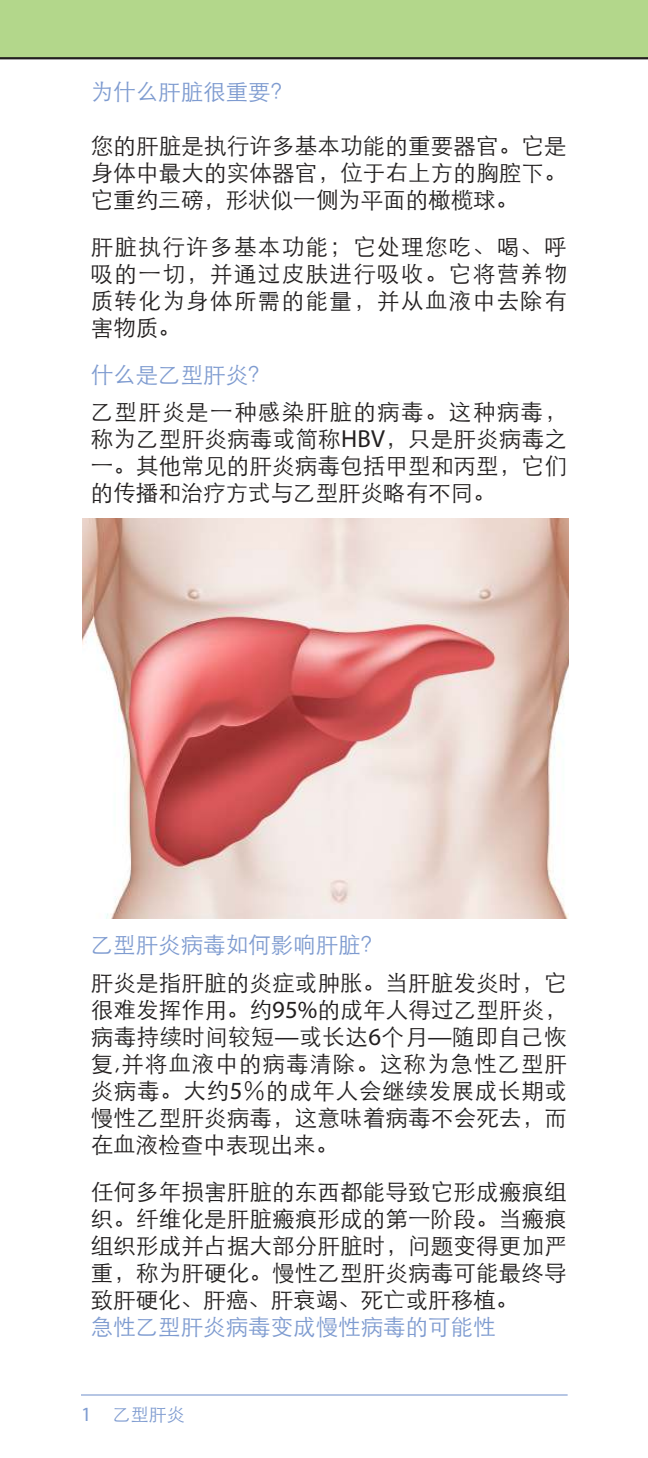
<style>
.page{position:relative;width:648px;height:1458px;background:#fff}
.page>*{position:absolute;margin:0;border:0;box-sizing:border-box;transform-origin:0 0}
.t1{font:300 22.5px/27px "ST Heiti SC";letter-spacing:.01em;color:#221f1f;text-align:justify}
.t2{font:300 22.5px "ST Heiti SC";color:#7e9bd0}
.t3{font:300 18px "ST Heiti SC";color:#7e9bd0}
.s1{font-family:"Myriad Pro";font-weight:400;font-size:24.75px}
.s2{font-family:"Myriad Pro";font-weight:400;font-size:20.25px}
</style>
<div class="page">
<hr style="left:81px;top:1394px;width:487px;height:2px;background:#7e9bd0">
<div style="left:0;top:0;width:648px;height:59px;background:#b3d78b"></div>
<img style="left:82px;top:518px;width:486px;height:400px">
<p class="t2" style="left:91px;top:72px;width:204px">为什么肝脏很重要？</p>
<p class="t1" style="left:91px;top:130px;width:478px">您的肝脏是执行许多基本功能的重要器官。它是身体中最大的实体器官，位于右上方的胸腔下。它重约三磅，形状似一侧为平面的橄榄球。</p>
<p class="t1" style="left:91px;top:231px;width:478px">肝脏执行许多基本功能；它处理您吃、喝、呼吸的一切，并通过皮肤进行吸收。它将营养物质转化为身体所需的能量，并从血液中去除有害物质。</p>
<p class="t2" style="left:91px;top:355px;width:181px">什么是乙型肝炎？</p>
<p class="t1" style="left:91px;top:396px;width:478px">乙型肝炎是一种感染肝脏的病毒。这种病毒，称为乙型肝炎病毒或简称<span class="s1">HBV</span>，只是肝炎病毒之一。其他常见的肝炎病毒包括甲型和丙型，它们的传播和治疗方式与乙型肝炎略有不同。</p>
<p class="t2" style="left:91px;top:926px;width:294px">乙型肝炎病毒如何影响肝脏？</p>
<p class="t1" style="left:91px;top:967px;width:478px">肝炎是指肝脏的炎症或肿胀。当肝脏发炎时，它很难发挥作用。约<span class="s1">95%</span>的成年人得过乙型肝炎，病毒持续时间较短<span class="s1">—</span>或长达<span class="s1">6</span>个月<span class="s1">—</span>随即自己恢复,并将血液中的病毒清除。这称为急性乙型肝炎病毒。大约<span class="s1">5</span>％的成年人会继续发展成长期或慢性乙型肝炎病毒，这意味着病毒不会死去，而在血液检查中表现出来。</p>
<p class="t1" style="left:91px;top:1176px;width:478px">任何多年损害肝脏的东西都能导致它形成瘢痕组织。纤维化是肝脏瘢痕形成的第一阶段。当瘢痕组织形成并占据大部分肝脏时，问题变得更加严重，称为肝硬化。慢性乙型肝炎病毒可能最终导致肝硬化、肝癌、肝衰竭、死亡或肝移植。</p>
<p class="t2" style="left:91px;top:1307px;width:406px">急性乙型肝炎病毒变成慢性病毒的可能性</p>
<p class="t3" style="left:81px;top:1399px;width:105px"><span class="s2">1</span> 乙型肝炎</p>
</div>
